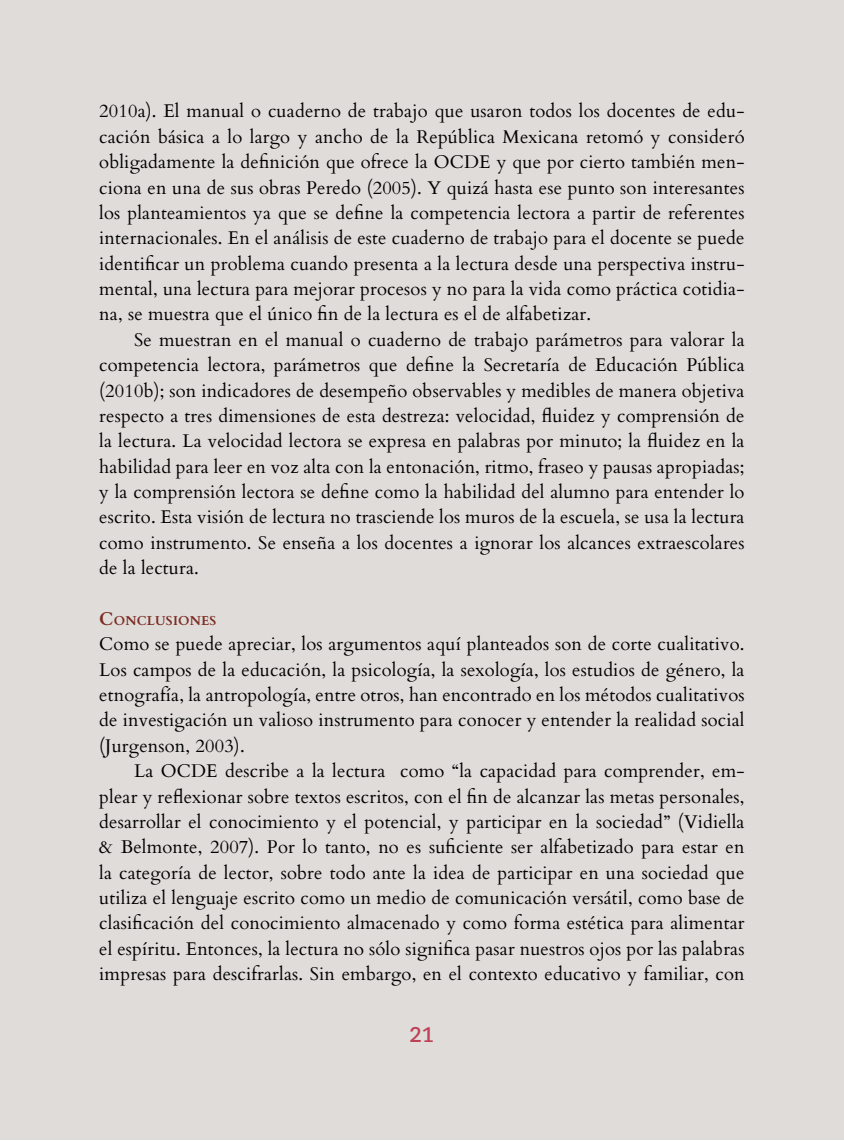
<style>
.page{position:relative;width:844px;height:1141px;background:#fff}
.page>*{position:absolute;margin:0;border:0;box-sizing:border-box;transform-origin:0 0}
.t1{font:700 21px "Caecilia LT Std";color:#bf4158}
.t2{font:18.38px/25.4px "Cardo";letter-spacing:.01em;color:#000;text-align:justify}
.t3{font:700 12.78px "Cardo";letter-spacing:.015em;color:#7c2b22}
.s1{font-size:18.38px}
</style>
<div class="page">
<div style="left:1px;top:1px;width:842px;height:1139px;background:#dfdcd9"></div>
<p class="t2" style="left:99px;top:98px;width:646px">2010a). El manual o cuaderno de trabajo que usaron todos los docentes de edu&shy;cación básica a lo largo y ancho de la República Mexicana retomó y consideró obligadamente la definición que ofrece la OCDE y que por cierto también men&shy;ciona en una de sus obras Peredo (2005). Y quizá hasta ese punto son interesantes los planteamientos ya que se define la competencia lectora a partir de referentes internacionales. En el análisis de este cuaderno de trabajo para el docente se puede identificar un problema cuando presenta a la lectura desde una perspectiva instru&shy;mental, una lectura para mejorar procesos y no para la vida como práctica cotidia&shy;na, se muestra que el único fin de la lectura es el de alfabetizar.</p>
<p class="t2" style="left:99px;top:326px;width:646px;text-indent:35px">Se muestran en el manual o cuaderno de trabajo parámetros para valorar la competencia lectora, parámetros que define la Secretaría de Educación Pública (2010b); son indicadores de desempeño observables y medibles de manera objetiva respecto a tres dimensiones de esta destreza: velocidad, fluidez y comprensión de la lectura. La velocidad lectora se expresa en palabras por minuto; la fluidez en la habilidad para leer en voz alta con la entonación, ritmo, fraseo y pausas apropiadas; y la comprensión lectora se define como la habilidad del alumno para entender lo escrito. Esta visión de lectura no trasciende los muros de la escuela, se usa la lectura como instrumento. Se enseña a los docentes a ignorar los alcances extraescolares de la lectura.</p>
<p class="t3" style="left:99px;top:610px;width:119px"><span class="s1">C</span>ONCLUSIONES</p>
<p class="t2" style="left:99px;top:630px;width:646px">Como se puede apreciar, los argumentos aquí planteados son de corte cualitativo.<br>Los campos de la educación, la psicología, la sexología, los estudios de género, la etnografía, la antropología, entre otros, han encontrado en los métodos cualitativos de investigación un valioso instrumento para conocer y entender la realidad social (Jurgenson, 2003).</p>
<p class="t2" style="left:99px;top:757px;width:646px;text-indent:35px">La OCDE describe a la lectura como “la capacidad para comprender, em&shy;plear y reflexionar sobre textos escritos, con el fin de alcanzar las metas personales, desarrollar el conocimiento y el potencial, y participar en la sociedad” (Vidiella &amp; Belmonte, 2007). Por lo tanto, no es suficiente ser alfabetizado para estar en la categoría de lector, sobre todo ante la idea de participar en una sociedad que utiliza el lenguaje escrito como un medio de comunicación versátil, como base de clasificación del conocimiento almacenado y como forma estética para alimentar el espíritu. Entonces, la lectura no sólo significa pasar nuestros ojos por las palabras impresas para descifrarlas. Sin embargo, en el contexto educativo y familiar, con</p>
<p class="t1" style="left:409px;top:1022px;width:26px">21</p>
</div>
